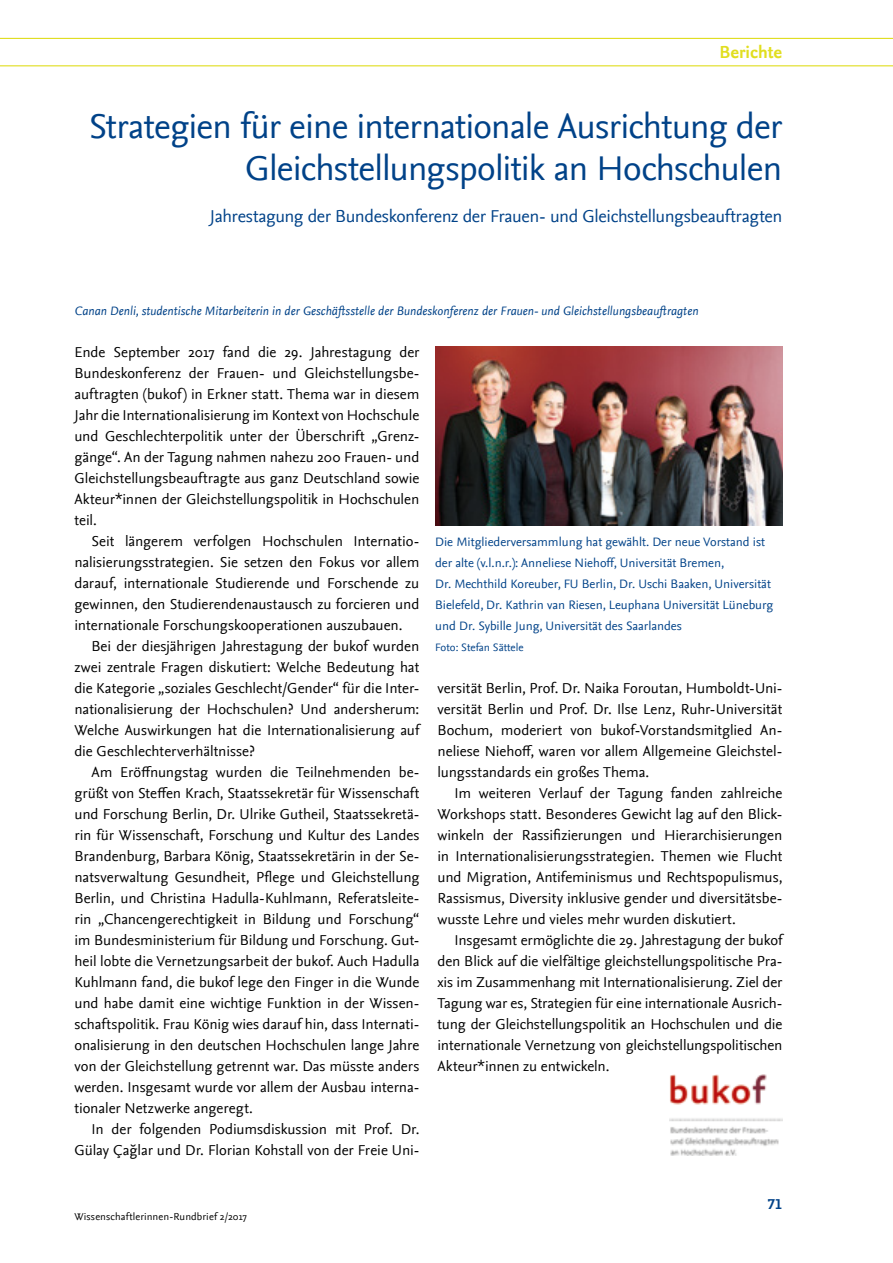
<style>
.page{position:relative;width:893px;height:1263px;background:#fff}
.page>*{position:absolute;margin:0;border:0;box-sizing:border-box;transform-origin:0 0}
.t1{font:36px/42px "Nexus Sans";letter-spacing:-.025em;color:#004288;text-align:right}
.t2{font:18px "Nexus Sans";letter-spacing:-.02em;color:#004288}
.t3{font:700 18px "Nexus Sans";color:#e1de1f}
.t4{font:15px/21px "Nexus Sans";color:#000;text-align:justify}
.t5{font:700 15px "Nexus Sans TF";color:#004288}
.t6{font:12.75px/21px "Nexus Sans TF";color:#004288}
.t7{font:italic 12.75px "Nexus Sans";color:#004288}
.t8{font:11.25px "Nexus Sans TF";color:#004288}
.t9{font:10.5px "Nexus Sans";letter-spacing:.01em;color:#000}
.s1{font-family:"Nexus Sans Pro"}
</style>
<div class="page">
<hr style="left:0;top:65px;width:893px;height:1px;background:#e0de20">
<hr style="left:0;top:38px;width:893px;height:1px;background:#e0de20">
<img style="left:435px;top:346px;width:347px;height:179px">
<img style="left:670px;top:1074px;width:112px;height:81px">
<p class="t3" style="left:719px;top:42px;width:64px">Berichte</p>
<h1 class="t1" style="left:89px;top:106px;width:695px">Strategien für eine internationale Ausrichtung der<br>Gleichstellungspolitik an Hochschulen</h1>
<p class="t2" style="left:210px;top:206px;width:574px">Jahrestagung der Bundeskonferenz der Frauen- und Gleichstellungsbeauftragten</p>
<p class="t7" style="left:74px;top:304px;width:625px">Canan Denli, studentische Mitarbeiterin in der Geschäftsstelle der Bundeskonferenz der Frauen- und Gleichstellungsbeauftragten</p>
<p class="t4" style="left:74px;top:342px;width:346px">Ende September 2017 fand die 29. Jahrestagung der Bundeskonferenz der Frauen- und Gleichstellungsbe&shy;auftragten (bukof) in Erkner statt. Thema war in diesem Jahr die Internationalisierung im Kontext von Hochschule und Geschlechterpolitik unter der Überschrift „Grenz&shy;gänge“. An der Tagung nahmen nahezu 200 Frauen- und Gleichstellungsbeauftragte aus ganz Deutschland sowie Akteur*innen der Gleichstellungspolitik in Hochschulen teil.</p>
<p class="t4" style="left:74px;top:531px;width:347px;text-indent:17px">Seit längerem verfolgen Hochschulen Internatio&shy;nalisierungsstrategien. Sie setzen den Fokus vor allem darauf, internationale Studierende und Forschende zu gewinnen, den Studierendenaustausch zu forcieren und internationale Forschungskooperationen auszubauen.</p>
<p class="t4" style="left:74px;top:636px;width:346px;text-indent:17px">Bei der diesjährigen Jahrestagung der bukof wurden zwei zentrale Fragen diskutiert: Welche Bedeutung hat die Kategorie „soziales Geschlecht/Gender“ für die Inter&shy;nationalisierung der Hochschulen? Und andersherum:<br>Welche Auswirkungen hat die Internationalisierung auf die Geschlechterverhältnisse?</p>
<p class="t4" style="left:74px;top:762px;width:347px;text-indent:17px">Am Eröffnungstag wurden die Teilnehmenden be&shy;grüßt von Steffen Krach, Staatssekretär für Wissenschaft und Forschung Berlin, Dr. Ulrike Gutheil, Staatssekretä&shy;rin für Wissenschaft, Forschung und Kultur des Landes Brandenburg, Barbara König, Staatssekretärin in der Se&shy;natsverwaltung Gesundheit, Pflege und Gleichstellung Berlin, und Christina Hadulla<span class="s1">-</span>Kuhlmann, Referatsleite&shy;rin „Chancengerechtigkeit in Bildung und Forschung“ im Bundesministerium für Bildung und Forschung. Gut&shy;heil lobte die Vernetzungsarbeit der bukof. Auch Hadulla Kuhlmann fand, die bukof lege den Finger in die Wunde und habe damit eine wichtige Funktion in der Wissen&shy;schaftspolitik. Frau König wies darauf hin, dass Internati&shy;onalisierung in den deutschen Hochschulen lange Jahre von der Gleichstellung getrennt war. Das müsste anders werden. Insgesamt wurde vor allem der Ausbau interna&shy;tionaler Netzwerke angeregt.</p>
<p class="t4" style="left:74px;top:1119px;width:346px;text-align:right">In der folgenden Podiumsdiskussion mit Prof. Dr.<br>Gülay Ça<span class="s1">ğ</span>lar und Dr. Florian Kohstall von der Freie Uni-</p>
<p class="t6" style="left:435px;top:531px;width:340px">Die Mitgliederversammlung hat gewählt. Der neue Vorstand ist der alte (v.l.n.r.): Anneliese Niehoff, Universität Bremen,<br>Dr. Mechthild Koreuber, FU Berlin, Dr. Uschi Baaken, Universität Bielefeld, Dr. Kathrin van Riesen, Leuphana Universität Lüneburg und Dr. Sybille Jung, Universität des Saarlandes</p>
<p class="t8" style="left:435px;top:641px;width:90px">Foto: Stefan Sättele</p>
<p class="t4" style="left:437px;top:678px;width:346px">versität Berlin, Prof. Dr. Naika Foroutan, Humboldt-Uni&shy;versität Berlin und Prof. Dr. Ilse Lenz, Ruhr-Universität Bochum, moderiert von bukof-Vorstandsmitglied An&shy;neliese Niehoff, waren vor allem Allgemeine Gleichstel&shy;lungsstandards ein großes Thema.</p>
<p class="t4" style="left:437px;top:783px;width:346px;text-indent:17px">Im weiteren Verlauf der Tagung fanden zahlreiche Workshops statt. Besonderes Gewicht lag auf den Blick&shy;winkeln der Rassifizierungen und Hierarchisierungen in Internationalisierungsstrategien. Themen wie Flucht und Migration, Antifeminismus und Rechtspopulismus, Rassismus, Diversity inklusive gender und diversitätsbe&shy;wusste Lehre und vieles mehr wurden diskutiert.</p>
<p class="t4" style="left:437px;top:930px;width:347px;text-indent:17px">Insgesamt ermöglichte die 29. Jahrestagung der bukof den Blick auf die vielfältige gleichstellungspolitische Pra&shy;xis im Zusammenhang mit Internationalisierung. Ziel der Tagung war es, Strategien für eine internationale Ausrich&shy;tung der Gleichstellungspolitik an Hochschulen und die internationale Vernetzung von gleichstellungspolitischen Akteur*innen zu entwickeln.</p>
<p class="t9" style="left:74px;top:1211px;width:174px">Wissenschaftlerinnen-Rundbrief 2/2017</p>
<p class="t5" style="left:768px;top:1196px;width:16px">71</p>
</div>
